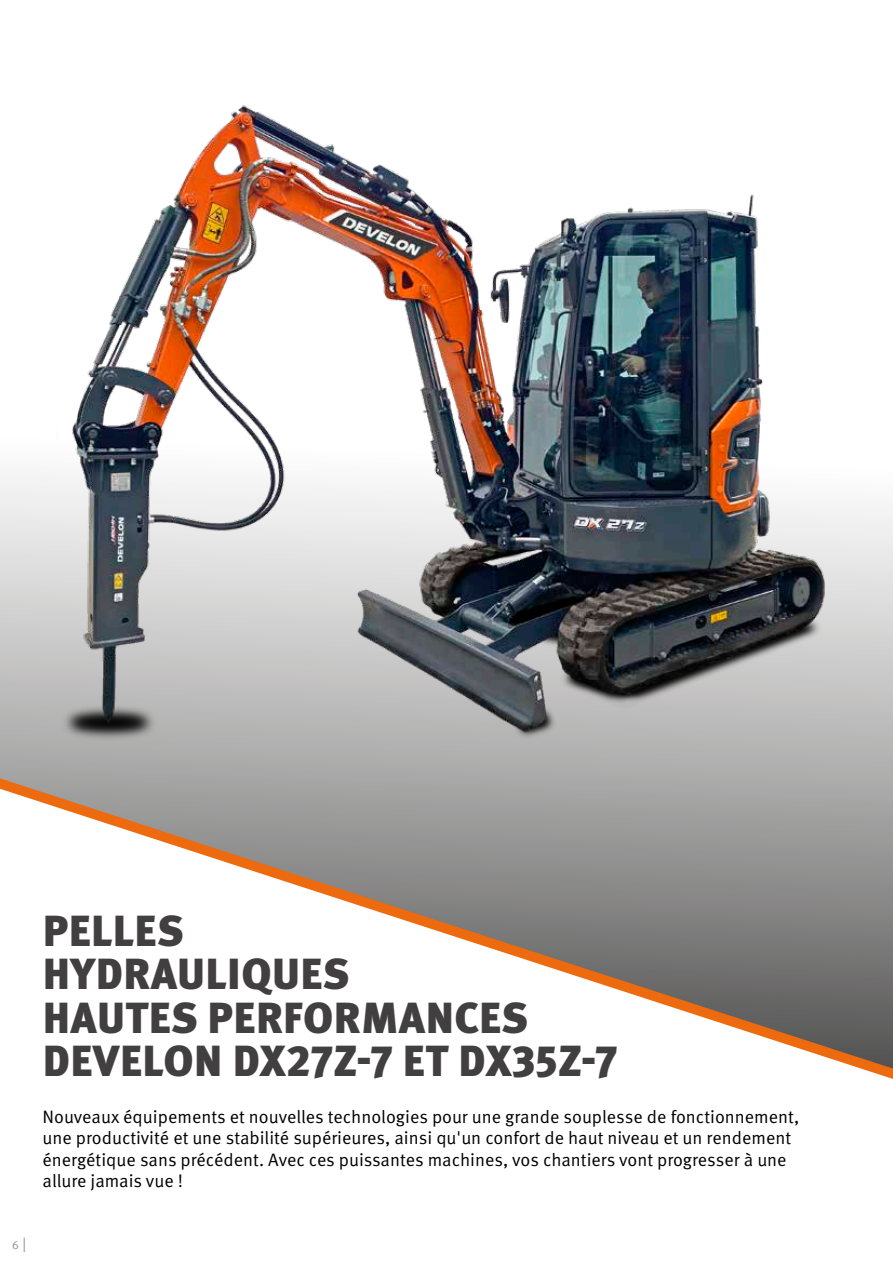
<style>
.page{position:relative;width:893px;height:1263px;background:#fff}
.page>*{position:absolute;margin:0;border:0;box-sizing:border-box;transform-origin:0 0}
.t1{font:900 43.5px/43.5px "Meta Pro";letter-spacing:.01em;color:#423f41}
.t2{font:18px/21.6px "Meta Pro Norm";color:#000}
.t3{font:12px "Meta Pro Norm";color:#979296}
.s1{font-size:15px}
</style>
<div class="page">
<img style="left:0;top:105px;width:893px;height:673px">
<svg style="left:0;top:778px;width:893px;height:301px"></svg>
<p class="t3" style="left:12px;top:1235px;width:16px">6 <span class="s1">|</span></p>
<h1 class="t1" style="left:43px;top:906px;width:576px">PELLES<br>HYDRAULIQUES<br>HAUTES PERFORMANCES<br>DEVELON DX27Z-7 ET DX35Z-7</h1>
<p class="t2" style="left:43px;top:1104px;width:758px">Nouveaux équipements et nouvelles technologies pour une grande souplesse de fonctionnement, une productivité et une stabilité supérieures, ainsi qu'un confort de haut niveau et un rendement énergétique sans précédent. Avec ces puissantes machines, vos chantiers vont progresser à une allure jamais vue !</p>
</div>
